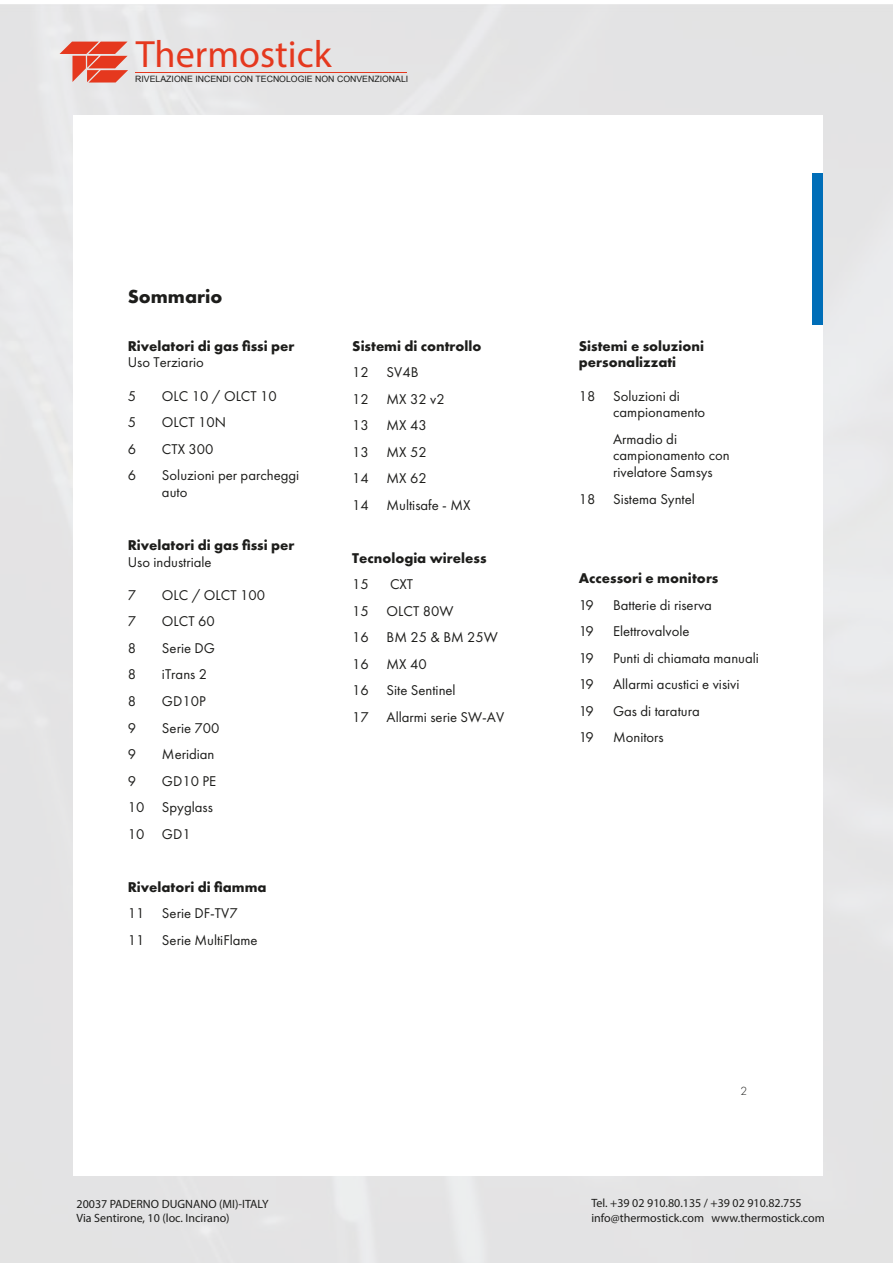
<style>
.page{position:relative;width:893px;height:1263px;background:#fff}
.page>*{position:absolute;margin:0;border:0;box-sizing:border-box;transform-origin:0 0}
.t1{font:38.1px "Myriad Pro";color:#e5381e}
.t2{font:700 19.65px "Futura PT";color:#1d1d1b}
.t3{font:14.7px/26.5px "Futura PT";color:#1d1d1b}
.t4{font:700 14.7px/16.6px "Futura PT";color:#1d1d1b}
.t5{font:300 12.3px "Futura PT";color:#1d1d1b}
.t6{font:12px/14.4px "Myriad Pro";color:#1d1d1b}
.t7{font:8.7px "Arial";color:#1d1d1b}
</style>
<div class="page">
<img style="left:0;top:4px;width:893px;height:1259px">
<div style="left:73px;top:115px;width:749px;height:1060px;background:#fff"></div>
<hr style="left:135px;top:72px;width:272px;height:1px;background:#e5381e">
<svg style="left:60px;top:42px;width:68px;height:41px;background:#e57b6b"></svg>
<div style="left:812px;top:173px;width:10px;height:152px;background:#006eb8"></div>
<h1 class="t1" style="left:136px;top:31px;width:197px">Thermostick</h1>
<p class="t7" style="left:135px;top:74px;width:275px">RIVELAZIONE INCENDI CON TECNOLOGIE NON CONVENZIONALI</p>
<h2 class="t2" style="left:128px;top:284px;width:96px">Sommario</h2>
<p class="t4" style="left:128px;top:337px;width:168px">Rivelatori di gas fissi per</p>
<p class="t3" style="left:128px;top:349px;width:78px">Uso Terziario</p>
<p class="t3" style="left:128px;top:382px;width:10px">5</p>
<p class="t3" style="left:162px;top:382px;width:116px">OLC 10 / OLCT 10</p>
<p class="t3" style="left:128px;top:409px;width:10px">5</p>
<p class="t3" style="left:162px;top:409px;width:66px">OLCT 10N</p>
<p class="t3" style="left:128px;top:435px;width:10px">6</p>
<p class="t3" style="left:162px;top:435px;width:53px">CTX 300</p>
<p class="t3" style="left:128px;top:462px;width:10px">6</p>
<p class="t3" style="left:162px;top:467px;width:139px;line-height:16.6px">Soluzioni per parcheggi auto</p>
<p class="t4" style="left:128px;top:536px;width:168px">Rivelatori di gas fissi per</p>
<p class="t3" style="left:128px;top:548px;width:85px">Uso industriale</p>
<p class="t3" style="left:128px;top:582px;width:10px">7</p>
<p class="t3" style="left:162px;top:582px;width:105px">OLC / OLCT 100</p>
<p class="t3" style="left:128px;top:608px;width:10px">7</p>
<p class="t3" style="left:162px;top:608px;width:54px">OLCT 60</p>
<p class="t3" style="left:128px;top:635px;width:10px">8</p>
<p class="t3" style="left:162px;top:635px;width:54px">Serie DG</p>
<p class="t3" style="left:128px;top:661px;width:10px">8</p>
<p class="t3" style="left:162px;top:661px;width:47px">iTrans 2</p>
<p class="t3" style="left:128px;top:688px;width:10px">8</p>
<p class="t3" style="left:162px;top:688px;width:45px">GD10P</p>
<p class="t3" style="left:128px;top:714px;width:10px">9</p>
<p class="t3" style="left:162px;top:714px;width:59px">Serie 700</p>
<p class="t3" style="left:128px;top:741px;width:10px">9</p>
<p class="t3" style="left:162px;top:741px;width:54px">Meridian</p>
<p class="t3" style="left:128px;top:767px;width:10px">9</p>
<p class="t3" style="left:128px;top:767px;width:90px;text-indent:34px">GD10 PE<br>10 Spyglass<br>10 GD1</p>
<p class="t4" style="left:128px;top:878px;width:140px">Rivelatori di fiamma</p>
<p class="t3" style="left:128px;top:900px;width:131px">11 Serie DF-TV7<br>11 Serie MultiFlame</p>
<p class="t4" style="left:352px;top:337px;width:131px">Sistemi di controllo</p>
<p class="t3" style="left:352px;top:359px;width:120px">12 SV4B<br>12 MX 32 v2<br>13 MX 43<br>13 MX 52<br>14 MX 62<br>14 Multisafe - MX</p>
<p class="t4" style="left:352px;top:549px;width:136px">Tecnologia wireless</p>
<p class="t3" style="left:352px;top:571px;width:18px">15</p>
<p class="t3" style="left:352px;top:571px;width:153px;text-indent:38px">CXT<br>15 OLCT 80W<br>16 BM 25 &amp; BM 25W<br>16 MX 40<br>16 Site Sentinel<br>17 Allarmi serie SW-AV</p>
<p class="t4" style="left:579px;top:337px;width:127px">Sistemi e soluzioni personalizzati</p>
<p class="t3" style="left:613px;top:387px;width:94px;line-height:16.6px;text-indent:-34px">18 Soluzioni di campionamento</p>
<p class="t3" style="left:613px;top:430px;width:118px;line-height:16.6px">Armadio di campionamento con rivelatore Samsys</p>
<p class="t3" style="left:579px;top:485px;width:118px">18 Sistema Syntel</p>
<p class="t4" style="left:579px;top:570px;width:141px">Accessori e monitors</p>
<p class="t3" style="left:579px;top:591px;width:17px">19</p>
<p class="t3" style="left:613px;top:591px;width:100px">Batterie di riserva</p>
<p class="t3" style="left:579px;top:618px;width:17px">19</p>
<p class="t3" style="left:613px;top:618px;width:78px">Elettrovalvole</p>
<p class="t3" style="left:579px;top:644px;width:17px">19</p>
<p class="t3" style="left:613px;top:644px;width:147px">Punti di chiamata manuali</p>
<p class="t3" style="left:579px;top:671px;width:17px">19</p>
<p class="t3" style="left:613px;top:671px;width:128px">Allarmi acustici e visivi</p>
<p class="t3" style="left:579px;top:697px;width:17px">19</p>
<p class="t3" style="left:613px;top:697px;width:88px">Gas di taratura</p>
<p class="t3" style="left:579px;top:724px;width:17px">19</p>
<p class="t3" style="left:613px;top:724px;width:52px">Monitors</p>
<p class="t5" style="left:741px;top:1084px;width:8px">2</p>
<p class="t6" style="left:77px;top:1196px;width:194px">20037 PADERNO DUGNANO (MI)-ITALY<br>Via Sentirone, 10 (loc. Incirano)</p>
<p class="t6" style="left:591px;top:1196px;width:235px">Tel. +39 02 910.80.135 / +39 02 910.82.755 info@thermostick.com www.thermostick.com</p>
</div>
